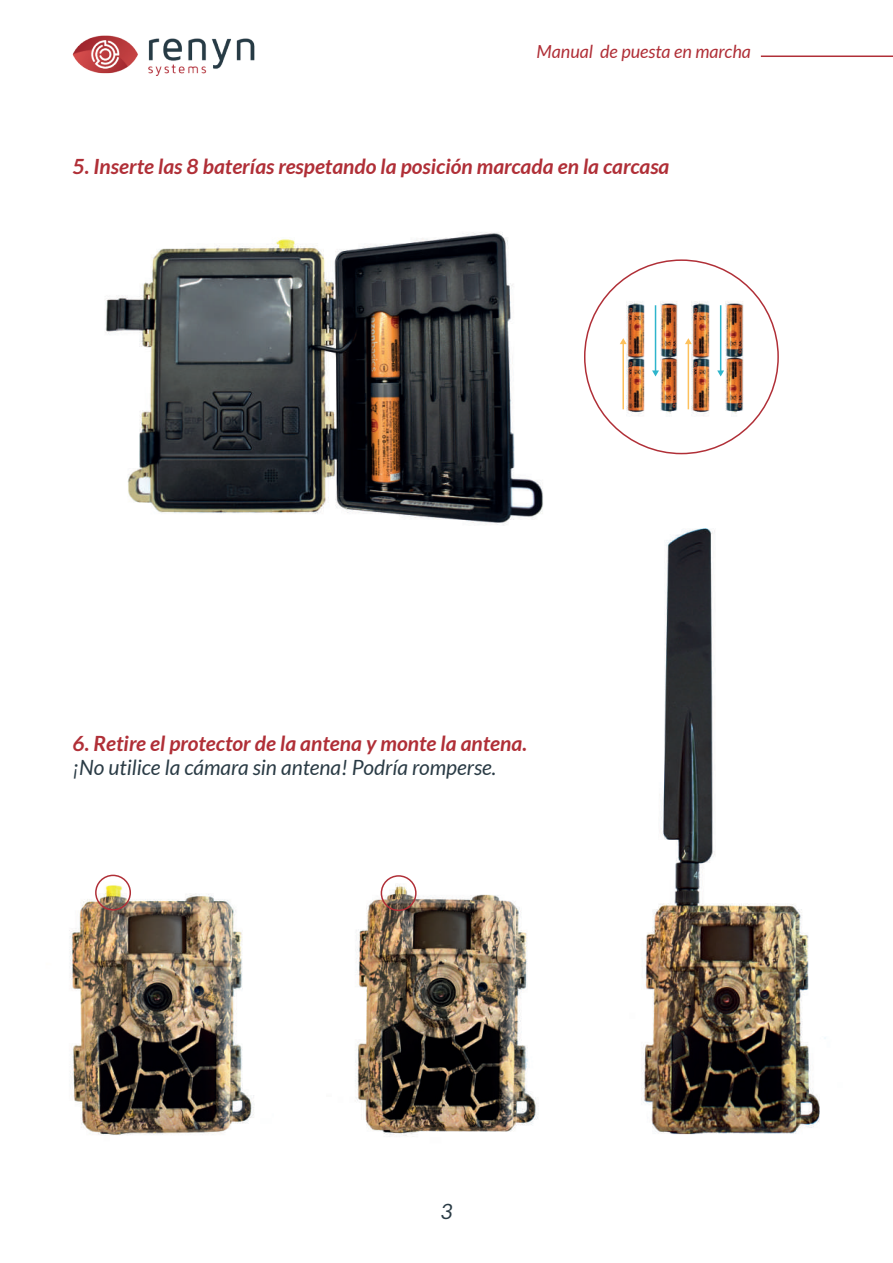
<style>
.page{position:relative;width:893px;height:1263px;background:#fff}
.page>*{position:absolute;margin:0;border:0;box-sizing:border-box;transform-origin:0 0}
.t1{font:italic 700 21px "Lato";color:#b02f37}
.t2{font:italic 21px "Lato";color:#2a3b45}
.t3{font:italic 18px "Lato";color:#b02f37}
</style>
<div class="page">
<img style="left:105px;top:232px;width:438px;height:293px">
<img style="left:642px;top:528px;width:184px;height:607px">
<img style="left:69px;top:874px;width:185px;height:261px">
<img style="left:355px;top:875px;width:183px;height:262px">
<img style="left:626px;top:301px;width:19px;height:115px">
<hr style="left:622px;top:342px;width:2px;height:67px;background:#fdc15d">
<svg style="left:620px;top:338px;width:7px;height:6px"></svg>
<img style="left:660px;top:301px;width:18px;height:113px">
<hr style="left:655px;top:305px;width:1px;height:67px;background:#2eb5cc">
<svg style="left:652px;top:370px;width:7px;height:6px"></svg>
<img style="left:691px;top:301px;width:19px;height:115px">
<hr style="left:688px;top:342px;width:1px;height:67px;background:#fdc15d">
<svg style="left:685px;top:338px;width:7px;height:6px"></svg>
<img style="left:725px;top:301px;width:18px;height:113px">
<hr style="left:720px;top:305px;width:1px;height:67px;background:#2eb5cc">
<svg style="left:717px;top:370px;width:7px;height:6px"></svg>
<div style="left:95px;top:875px;width:36px;height:35px;border:2px solid #b02f37;border-radius:50%"></div>
<div style="left:381px;top:875px;width:36px;height:36px;border:2px solid #b02f37;border-radius:50%"></div>
<img style="left:72px;top:35px;width:183px;height:41px">
<hr style="left:761px;top:56px;width:132px;height:1px;background:#b02f37">
<p class="t3" style="left:537px;top:42px;width:216px">Manual de puesta en marcha</p>
<p class="t1" style="left:73px;top:155px;width:598px">5. Inserte las 8 baterías respetando la posición marcada en la carcasa</p>
<p class="t1" style="left:73px;top:732px;width:456px">6. Retire el protector de la antena y monte la antena.</p>
<p class="t2" style="left:73px;top:756px;width:425px">¡No utilice la cámara sin antena! Podría romperse.</p>
<p class="t2" style="left:440px;top:1199px;width:14px">3</p>
</div>
